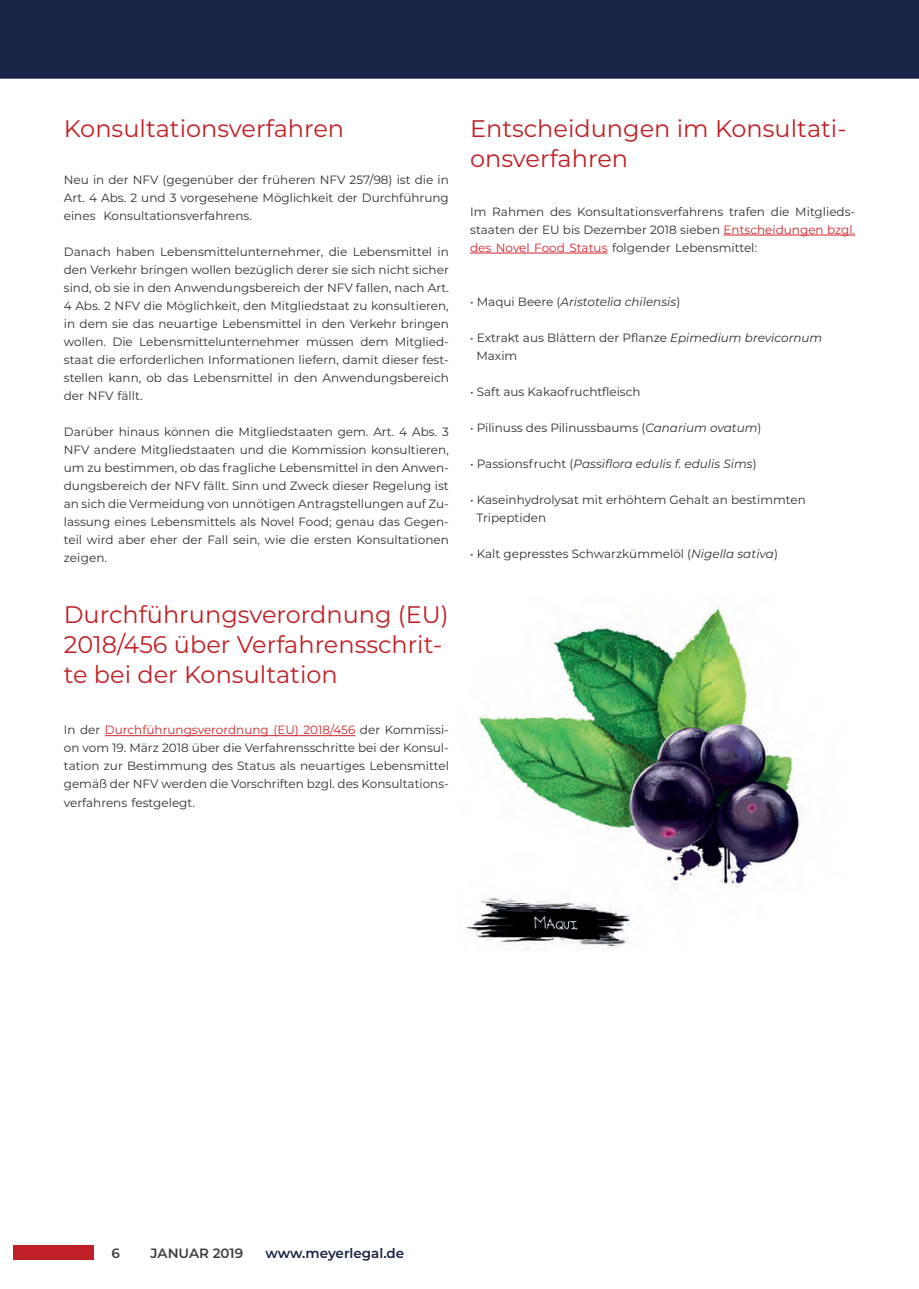
<style>
.page{position:relative;width:919px;height:1289px;background:#fff}
.page>*{position:absolute;margin:0;border:0;box-sizing:border-box;transform-origin:0 0}
.t1{font:24px/30px "Montserrat";color:#c02025}
.t2{font:600 13.5px "Montserrat";color:#162545}
.t3{font:600 13.5px "Montserrat";color:#3e3e3f}
.t4{font:12px/18px "Montserrat";color:#312f30;text-align:justify}
.t5{font:italic 12px "Montserrat";color:#312f30}
.s1{color:#d1232a}
.s2{font-style:normal}
.s3{font-style:italic}
</style>
<div class="page">
<div style="left:13px;top:1244px;width:81px;height:15px;background:#c02025"></div>
<div style="left:1px;top:1px;width:917px;height:77px;background:#162545"></div>
<div style="left:0;top:0;width:918px;height:79px;border:2px solid #162545"></div>
<img style="left:465px;top:604px;width:338px;height:346px">
<hr style="left:105px;top:735px;width:250px;height:1px;background:#d1232a">
<hr style="left:723px;top:235px;width:132px;height:1px;background:#d1232a">
<hr style="left:470px;top:253px;width:137px;height:1px;background:#d1232a">
<h1 class="t1" style="left:64px;top:113px;width:282px">Konsultationsverfahren</h1>
<p class="t4" style="left:64px;top:170px;width:386px">Neu in der NFV (gegenüber der früheren NFV 257/98) ist die in Art. 4 Abs. 2 und 3 vorgesehene Möglichkeit der Durchführung eines Konsultationsverfahrens.</p>
<p class="t4" style="left:64px;top:242px;width:386px">Danach haben Lebensmittelunternehmer, die Lebensmittel in den Verkehr bringen wollen bezüglich derer sie sich nicht sicher sind, ob sie in den Anwendungsbereich der NFV fallen, nach Art.<br>4 Abs. 2 NFV die Möglichkeit, den Mitgliedstaat zu konsultieren, in dem sie das neuartige Lebensmittel in den Verkehr bringen wollen. Die Lebensmittelunternehmer müssen dem Mitglied&shy;staat die erforderlichen Informationen liefern, damit dieser fest&shy;stellen kann, ob das Lebensmittel in den Anwendungsbereich der NFV fällt.</p>
<p class="t4" style="left:64px;top:422px;width:386px">Darüber hinaus können die Mitgliedstaaten gem. Art. 4 Abs. 3<br>NFV andere Mitgliedstaaten und die Kommission konsultieren, um zu bestimmen, ob das fragliche Lebensmittel in den Anwen&shy;dungsbereich der NFV fällt. Sinn und Zweck dieser Regelung ist an sich die Vermeidung von unnötigen Antragstellungen auf Zu&shy;lassung eines Lebensmittels als Novel Food; genau das Gegen&shy;teil wird aber eher der Fall sein, wie die ersten Konsultationen zeigen.</p>
<h1 class="t1" style="left:64px;top:598px;width:386px">Durchführungsverordnung (EU)<br>2018/456 über Verfahrensschrit&shy;te bei der Konsultation</h1>
<p class="t4" style="left:64px;top:720px;width:386px">In der <span class="s1">Durchführungsverordnung (EU) 2018/456</span> der Kommissi&shy;on vom 19. März 2018 über die Verfahrensschritte bei der Konsul&shy;tation zur Bestimmung des Status als neuartiges Lebensmittel gemäß der NFV werden die Vorschriften bzgl. des Konsultations&shy;verfahrens festgelegt.</p>
<h1 class="t1" style="left:470px;top:113px;width:378px">Entscheidungen im Konsultati&shy;onsverfahren</h1>
<p class="t4" style="left:470px;top:202px;width:386px">Im Rahmen des Konsultationsverfahrens trafen die Mitglieds&shy;staaten der EU bis Dezember 2018 sieben <span class="s1">Entscheidungen bzgl. des Novel Food Status</span> folgender Lebensmittel:</p>
<p class="t5" style="left:470px;top:294px;width:212px"><span class="s2">• Maqui Beere (</span>Aristotelia chilensis<span class="s2">)</span></p>
<p class="t4" style="left:476px;top:328px;width:347px;text-indent:-6px">• Extrakt aus Blättern der Pflanze <span class="s3">Epimedium brevicornum<br></span>Maxim</p>
<p class="t4" style="left:470px;top:382px;width:172px">• Saft aus Kakaofruchtfleisch</p>
<p class="t4" style="left:470px;top:418px;width:293px">• Pilinuss des Pilinussbaums (<span class="s3">Canarium ovatum</span>)</p>
<p class="t5" style="left:470px;top:456px;width:288px"><span class="s2">• Passionsfrucht (</span>Passiflora edulis f. edulis Sims<span class="s2">)</span></p>
<p class="t4" style="left:476px;top:490px;width:331px;text-indent:-6px">• Kaseinhydrolysat mit erhöhtem Gehalt an bestimmten<br>Tripeptiden</p>
<p class="t4" style="left:470px;top:544px;width:309px">• Kalt gepresstes Schwarzkümmelöl (<span class="s3">Nigella sativa</span>)</p>
<p class="t3" style="left:111px;top:1243px;width:10px">6</p>
<p class="t3" style="left:151px;top:1243px;width:94px">JANUAR 2019</p>
<p class="t2" style="left:265px;top:1243px;width:140px">www.meyerlegal.de</p>
</div>
